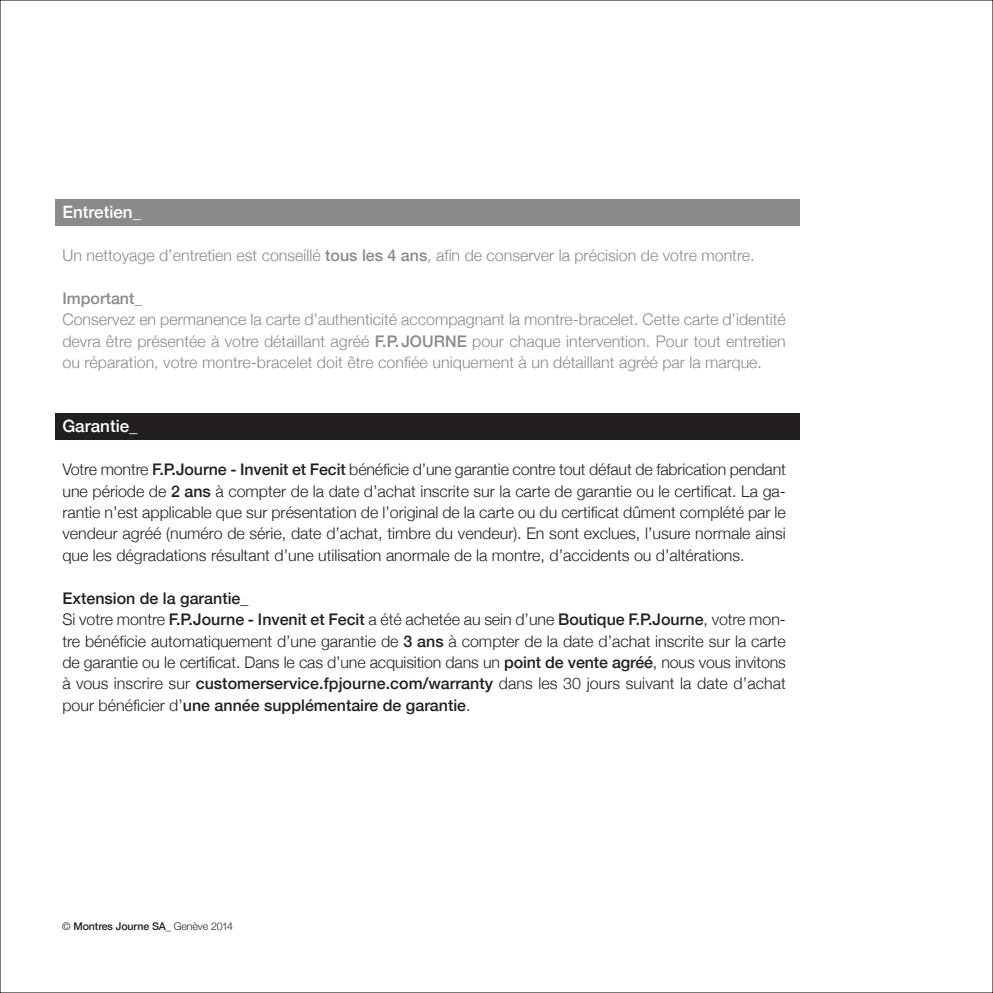
<style>
.page{position:relative;width:993px;height:993px;background:#fff}
.page>*{position:absolute;margin:0;border:0;box-sizing:border-box;transform-origin:0 0}
.t1{font:500 17px "Helvetica Neue";color:#fff}
.t2{font:300 16px/21.4px "Helvetica Neue";color:#231f20;text-align:justify}
.t3{font:300 16px/21.4px "Helvetica Neue";color:#898a8c;text-align:justify}
.t4{font:500 16px "Helvetica Neue";color:#898a8c}
.t5{font:500 10.6px "Helvetica Neue";letter-spacing:-.01em;color:#231f20}
.s1{font-weight:500}
.s2{font-weight:300}
</style>
<div class="page">
<div style="left:56px;top:199px;width:743px;height:26px;background:#898a8c"></div>
<div style="left:56px;top:413px;width:743px;height:26px;background:#231f20"></div>
<p class="t1" style="left:62px;top:201px;width:80px">Entretien_</p>
<p class="t3" style="left:62px;top:244px;width:693px">Un nettoyage d’entretien est conseillé <span class="s1">tous les 4 ans</span>, afin de conserver la précision de votre montre.</p>
<p class="t4" style="left:62px;top:288px;width:81px">Important_</p>
<p class="t3" style="left:62px;top:308px;width:724px">Conservez en permanence la carte d’authenticité accompagnant la montre-bracelet. Cette carte d’identité devra être présentée à votre détaillant agréé <span class="s1">F.P.JOURNE</span> pour chaque intervention. Pour tout entretien ou réparation, votre montre-bracelet doit être confiée uniquement à un détaillant agréé par la marque.</p>
<p class="t1" style="left:62px;top:415px;width:77px">Garantie_</p>
<p class="t2" style="left:62px;top:458px;width:724px">Votre montre <span class="s1">F.P.Journe - Invenit et Fecit</span> bénéficie d’une garantie contre tout défaut de fabrication pendant une période de <span class="s1">2 ans</span> à compter de la date d’achat inscrite sur la carte de garantie ou le certificat. La ga&shy;rantie n’est applicable que sur présentation de l’original de la carte ou du certificat dûment complété par le vendeur agréé (numéro de série, date d’achat, timbre du vendeur). En sont exclues, l’usure normale ainsi que les dégradations résultant d’une utilisation anormale de la montre, d’accidents ou d’altérations.</p>
<p class="t2" style="left:62px;top:586px;width:724px;text-align:left"><span class="s1">Extension de la garantie_<br></span>Si votre montre <span class="s1">F.P.Journe - Invenit et Fecit</span> a été achetée au sein d’une <span class="s1">Boutique F.P.Journe</span>, votre mon&shy;tre bénéficie automatiquement d’une garantie de <span class="s1">3 ans</span> à compter de la date d’achat inscrite sur la carte de garantie ou le certificat. Dans le cas d’une acquisition dans un <span class="s1">point de vente agréé</span>, nous vous invitons à vous inscrire sur <span class="s1">customerservice.fpjourne.com/warranty</span> dans les 30 jours suivant la date d’achat pour bénéficier d’<span class="s1">une année supplémentaire de garantie</span>.</p>
<p class="t5" style="left:62px;top:919px;width:172px"><span class="s2">©</span> Montres Journe SA<span class="s2">_ Genève 2014</span></p>
</div>
